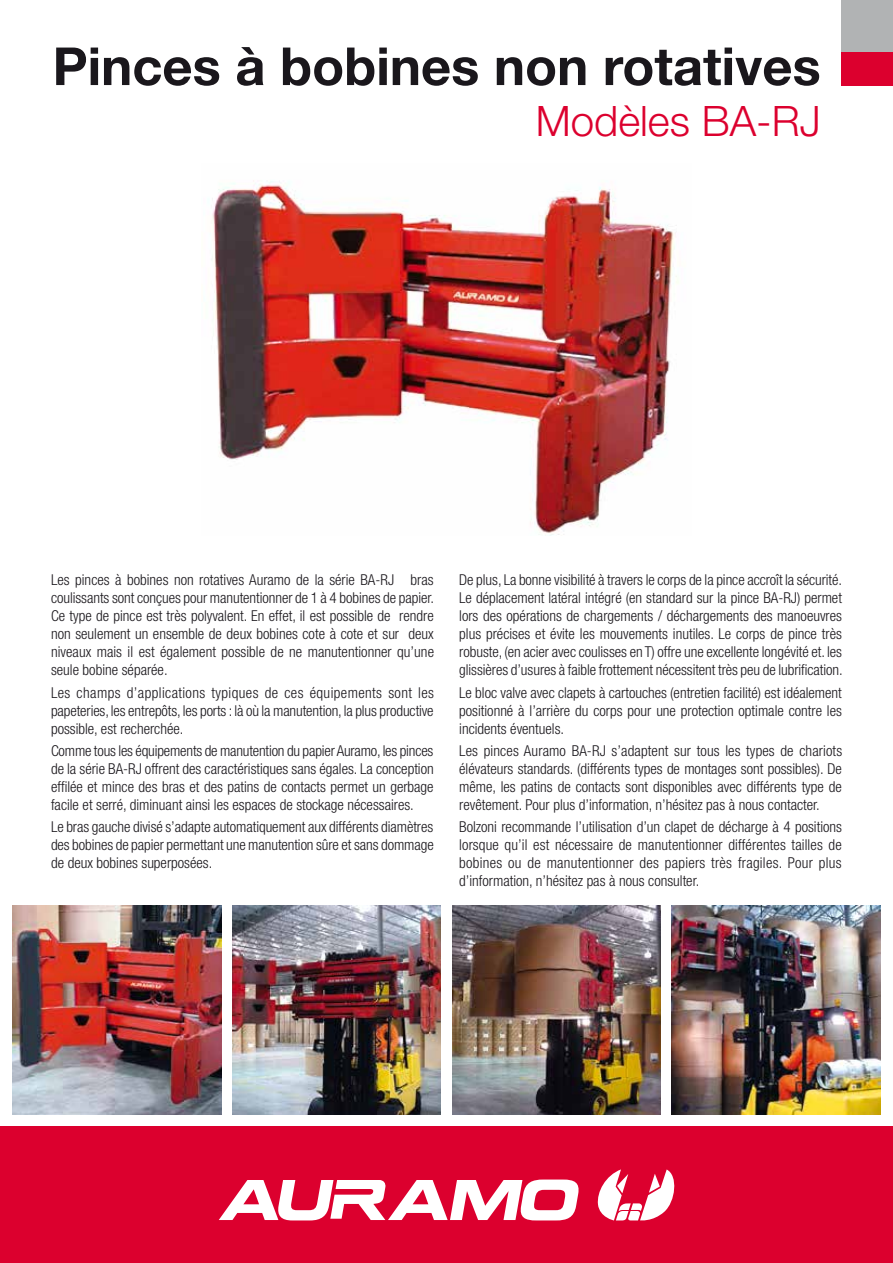
<style>
.page{position:relative;width:893px;height:1263px;background:#fff}
.page>*{position:absolute;margin:0;border:0;box-sizing:border-box;transform-origin:0 0}
.t1{font:700 52.5px "Helvetica Neue LT Std";color:#1a171c}
.t2{font:300 42px "Helvetica Neue LT Std";color:#dc002e}
.t3{font:300 condensed 15px/18px "Helvetica Neue LT Std";color:#1a171c;text-align:justify}
</style>
<div class="page">
<div style="left:0;top:1127px;width:893px;height:136px;background:#dc002e"></div>
<img style="left:208px;top:180px;width:471px;height:355px">
<div style="left:842px;top:51px;width:51px;height:34px;background:#dc002e"></div>
<div style="left:842px;top:0;width:51px;height:51px;background:#b1b3b4"></div>
<img style="left:672px;top:906px;width:208px;height:208px">
<img style="left:232px;top:906px;width:209px;height:208px">
<img style="left:452px;top:906px;width:208px;height:208px">
<img style="left:13px;top:906px;width:208px;height:208px">
<svg style="left:597px;top:1169px;width:78px;height:52px"></svg>
<svg style="left:219px;top:1179px;width:360px;height:41px"></svg>
<h1 class="t1" style="left:53px;top:34px;width:770px">Pinces à bobines non rotatives</h1>
<h2 class="t2" style="left:536px;top:96px;width:286px">Modèles BA-RJ</h2>
<p class="t3" style="left:51px;top:571px;width:384px">Les pinces à bobines non rotatives Auramo de la série BA-RJ bras coulissants sont conçues pour manutentionner de 1 à 4 bobines de papier.<br>Ce type de pince est très polyvalent. En effet, il est possible de rendre non seulement un ensemble de deux bobines cote à cote et sur deux niveaux mais il est également possible de ne manutentionner qu’une seule bobine séparée.</p>
<p class="t3" style="left:51px;top:683px;width:385px">Les champs d’applications typiques de ces équipements sont les papeteries, les entrepôts, les ports : là où la manutention, la plus productive possible, est recherchée.</p>
<p class="t3" style="left:51px;top:741px;width:384px">Comme tous les équipements de manutention du papier Auramo, les pinces de la série BA-RJ offrent des caractéristiques sans égales. La conception effilée et mince des bras et des patins de contacts permet un gerbage facile et serré, diminuant ainsi les espaces de stockage nécessaires.</p>
<p class="t3" style="left:51px;top:818px;width:384px">Le bras gauche divisé s’adapte automatiquement aux différents diamètres des bobines de papier permettant une manutention sûre et sans dommage de deux bobines superposées.</p>
<p class="t3" style="left:459px;top:571px;width:385px">De plus, La bonne visibilité à travers le corps de la pince accroît la sécurité.<br>Le déplacement latéral intégré (en standard sur la pince BA-RJ) permet lors des opérations de chargements / déchargements des manoeuvres plus précises et évite les mouvements inutiles. Le corps de pince très robuste, (en acier avec coulisses en T) offre une excellente longévité et. les glissières d’usures à faible frottement nécessitent très peu de lubrification.</p>
<p class="t3" style="left:459px;top:683px;width:384px">Le bloc valve avec clapets à cartouches (entretien facilité) est idéalement positionné à l’arrière du corps pour une protection optimale contre les incidents éventuels.</p>
<p class="t3" style="left:459px;top:741px;width:384px">Les pinces Auramo BA-RJ s’adaptent sur tous les types de chariots élévateurs standards. (différents types de montages sont possibles). De même, les patins de contacts sont disponibles avec différents type de revêtement. Pour plus d’information, n’hésitez pas à nous contacter.</p>
<p class="t3" style="left:459px;top:818px;width:384px">Bolzoni recommande l’utilisation d’un clapet de décharge à 4 positions lorsque qu’il est nécessaire de manutentionner différentes tailles de bobines ou de manutentionner des papiers très fragiles. Pour plus d’information, n’hésitez pas à nous consulter.</p>
</div>
